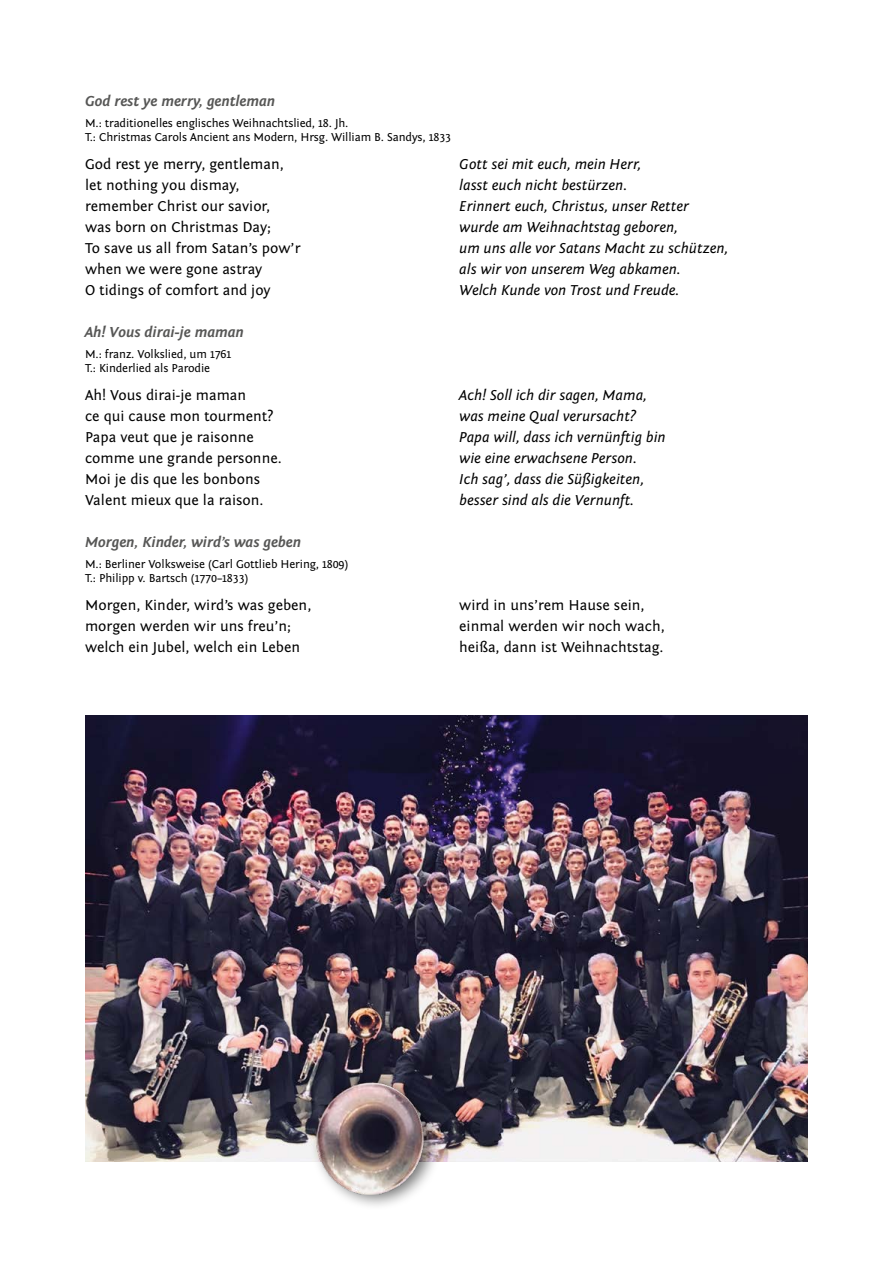
<style>
.page{position:relative;width:893px;height:1263px;background:#fff}
.page>*{position:absolute;margin:0;border:0;box-sizing:border-box;transform-origin:0 0}
.t1{font:15px/21px "Fontin Sans";color:#000}
.t2{font:italic 15px/21px "Fontin Sans";color:#000}
.t3{font:italic 700 15px "Fontin Sans";color:#575756}
.t4{font:12px/13.5px "Fontin Sans";letter-spacing:-.01em;color:#000}
</style>
<div class="page">
<img style="left:85px;top:715px;width:719px;height:491px">
<p class="t3" style="left:85px;top:93px;width:192px">God rest ye merry, gentleman</p>
<p class="t4" style="left:85px;top:117px;width:368px">M.: traditionelles englisches Weihnachtslied, 18. Jh.<br>T.: Christmas Carols Ancient ans Modern, Hrsg. William B. Sandys, 1833</p>
<p class="t1" style="left:85px;top:154px;width:217px">God rest ye merry, gentleman, let nothing you dismay, remember Christ our savior,<br>was born on Christmas Day;<br>To save us all from Satan’s pow’r when we were gone astray<br>O tidings of comfort and joy</p>
<p class="t2" style="left:459px;top:154px;width:271px">Gott sei mit euch, mein Herr,<br>lasst euch nicht bestürzen.<br>Erinnert euch, Christus, unser Retter wurde am Weihnachtstag geboren,<br>um uns alle vor Satans Macht zu schützen, als wir von unserem Weg abkamen.<br>Welch Kunde von Trost und Freude.</p>
<p class="t3" style="left:85px;top:324px;width:160px">Ah! Vous dirai-je maman</p>
<p class="t4" style="left:85px;top:348px;width:148px">M.: franz. Volkslied, um 1761<br>T.: Kinderlied als Parodie</p>
<p class="t1" style="left:85px;top:385px;width:198px">Ah! Vous dirai-je maman<br>ce qui cause mon tourment?<br>Papa veut que je raisonne comme une grande personne.<br>Moi je dis que les bonbons<br>Valent mieux que la raison.</p>
<p class="t2" style="left:459px;top:385px;width:208px">Ach! Soll ich dir sagen, Mama, was meine Qual verursacht?<br>Papa will, dass ich vernünftig bin wie eine erwachsene Person.<br>Ich sag’, dass die Süßigkeiten, besser sind als die Vernunft.</p>
<p class="t3" style="left:85px;top:534px;width:217px">Morgen, Kinder, wird’s was geben</p>
<p class="t4" style="left:85px;top:558px;width:265px">M.: Berliner Volksweise (Carl Gottlieb Hering, 1809)<br>T.: Philipp v. Bartsch (1770–1833)</p>
<p class="t1" style="left:85px;top:595px;width:228px">Morgen, Kinder, wird’s was geben, morgen werden wir uns freu’n; welch ein Jubel, welch ein Leben</p>
<p class="t1" style="left:459px;top:595px;width:207px">wird in uns’rem Hause sein, einmal werden wir noch wach, heißa, dann ist Weihnachtstag.</p>
</div>
